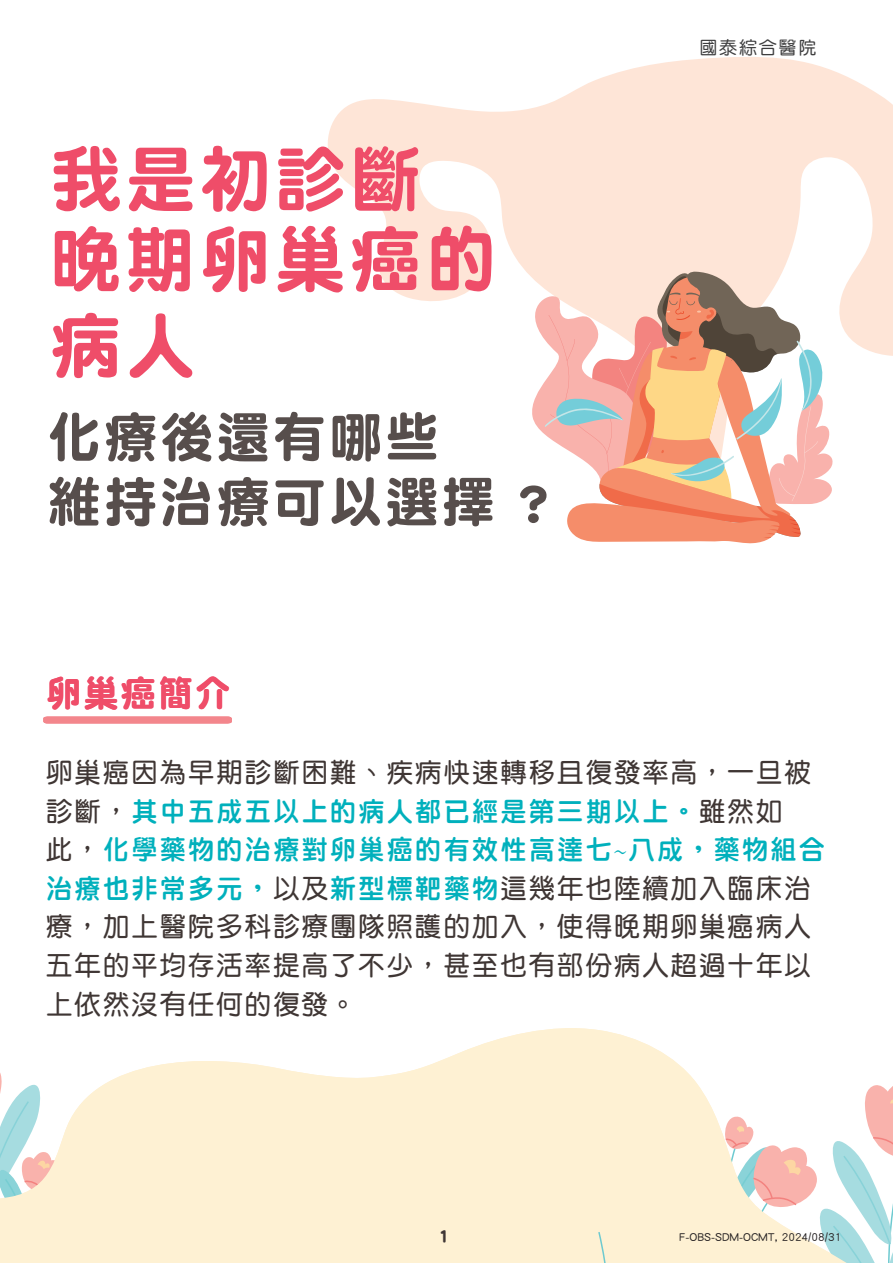
<style>
.page{position:relative;width:893px;height:1263px;background:#fff}
.page>*{position:absolute;margin:0;border:0;box-sizing:border-box;transform-origin:0 0}
.t1{font:72px/80.1px "DF Yuan Std W9";letter-spacing:.06em;color:#ef4d69}
.t2{font:54px/64.8px "DF Yuan Std W9";letter-spacing:.065em;color:#574e4c}
.t3{font:36px "DF Yuan Std W9";letter-spacing:.065em;color:#ef4d69}
.t4{font:27px/38.5px "DF Yuan Std W7";letter-spacing:.085em;color:#3f3634;text-align:justify}
.t5{font:27px/38.5px "DF Yuan Std W8";letter-spacing:.085em;color:#00b0bc}
.t6{font:18px "DF Yuan Std W5";letter-spacing:.1em;color:#3e3e3f}
.t7{font:18px "DF Yuan Std W9";color:#3f3634}
.t8{font:12px "DF Yuan Std W5";color:#231f20}
.s1{font-family:"DF Yuan Std W7";color:#3f3634}
.s2{font-family:"Adobe Ming Std";font-weight:300}
</style>
<div class="page">
<svg style="left:327px;top:57px;width:566px;height:299px;fill:#fee5d7"></svg>
<svg style="left:518px;top:272px;width:315px;height:272px"></svg>
<svg style="left:43px;top:716px;width:189px;height:7px"></svg>
<svg style="left:166px;top:1028px;width:727px;height:235px"></svg>
<svg style="left:0;top:1064px;width:676px;height:199px"></svg>
<h1 class="t1" style="left:50px;top:138px;width:447px">我是初診斷晚期卵巢癌的</h1>
<h1 class="t1" style="left:50px;top:304px;width:147px">病人</h1>
<h2 class="t2" style="left:48px;top:404px;width:501px">化療後還有哪些<br>維持治療可以選擇 ?</h2>
<h3 class="t3" style="left:47px;top:674px;width:185px">卵巢癌簡介</h3>
<p class="t6" style="left:699px;top:38px;width:118px">國泰綜合醫院</p>
<p class="t4" style="left:46px;top:753px;width:766px">卵巢癌因為早期診斷困難、疾病快速轉移且復發率高，一旦被</p>
<p class="t5" style="left:46px;top:791px;width:780px"><span class="s1">診斷，</span>其中五成五以上的病人都已經是第三期以上。<span class="s1">雖然如<br>此，</span>化學藥物的治療對卵巢癌的有效性高達七<span class="s2">~</span>八成，藥物組合治療也非常多元，<span class="s1">以及</span>新型標靶藥物<span class="s1">這幾年也陸續加入臨床治</span></p>
<p class="t4" style="left:46px;top:907px;width:766px">療，加上醫院多科診療團隊照護的加入，使得晚期卵巢癌病人五年的平均存活率提高了不少，甚至也有部份病人超過十年以上依然沒有任何的復發。</p>
<p class="t7" style="left:438px;top:1226px;width:14px">1</p>
<p class="t8" style="left:679px;top:1230px;width:164px">F-OBS-SDM-OCMT, 2024/08/31</p>
</div>
